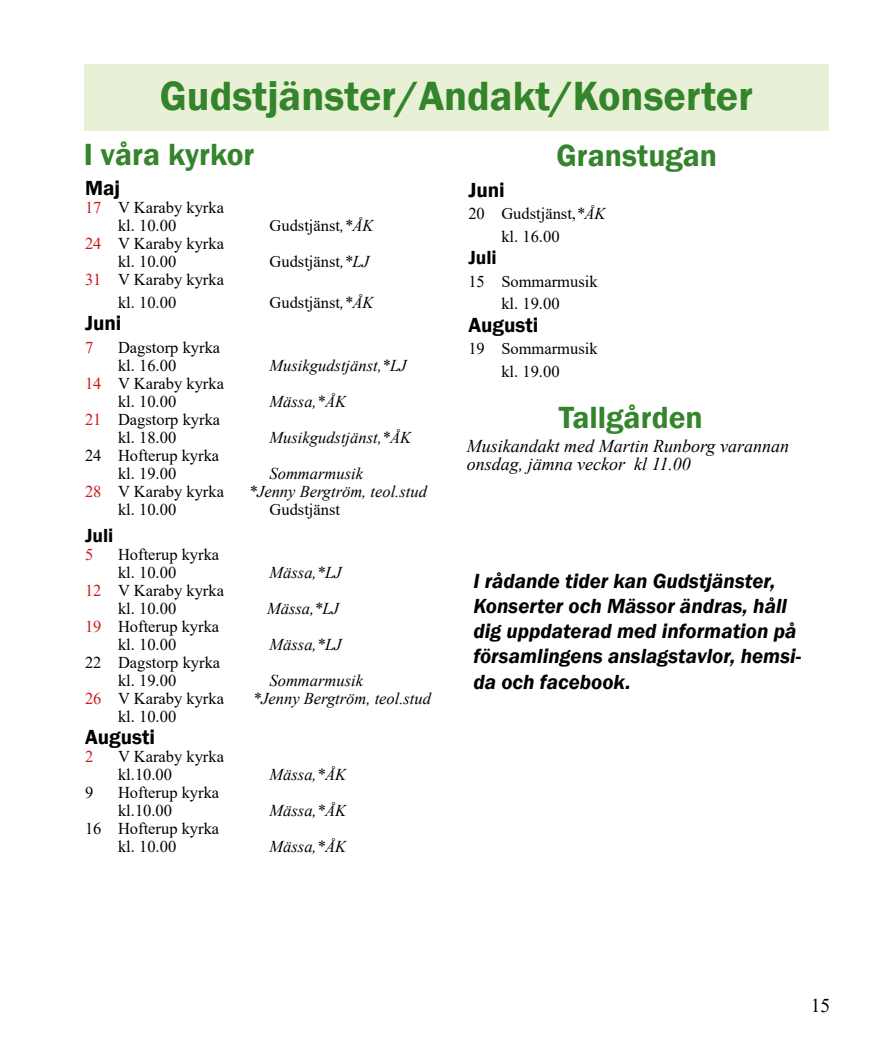
<style>
.page{position:relative;width:893px;height:1063px;background:#fff}
.page>*{position:absolute;margin:0;border:0;box-sizing:border-box;transform-origin:0 0}
.t1{font:600 42px "Franklin Gothic";color:#33842a}
.t2{font:600 31.5px "Franklin Gothic";color:#33842a}
.t3{font:italic 600 21px/25.2px "Franklin Gothic";color:#000}
.t4{font:600 21px "Franklin Gothic";color:#000}
.t5{font:600 19.5px "Franklin Gothic";color:#000}
.t6{font:19.5px "Times New Roman";color:#000}
.t7{font:italic 18px/18px "Times New Roman";color:#000}
.t8{font:16.5px/18px "Times New Roman";color:#000}
.t9{font:italic 16.5px "Times New Roman";color:#000}
.t10{font:16.5px "Times New Roman";color:#cd171a}
.s1{color:#cd171a}
.s2{font-style:italic}
</style>
<div class="page">
<div style="left:84px;top:64px;width:745px;height:67px;background:#e8f1d6"></div>
<h1 class="t1" style="left:160px;top:70px;width:594px">Gudstjänster/Andakt/Konserter</h1>
<h2 class="t2" style="left:84px;top:135px;width:172px">I våra kyrkor</h2>
<h2 class="t2" style="left:557px;top:136px;width:162px">Granstugan</h2>
<p class="t4" style="left:85px;top:176px;width:37px">Maj</p>
<p class="t8" style="left:118px;top:198px;width:107px;text-indent:-33px"><span class="s1">17</span> V Karaby kyrka kl. 10.00</p>
<p class="t8" style="left:118px;top:234px;width:107px;text-indent:-33px"><span class="s1">24</span> V Karaby kyrka kl. 10.00</p>
<p class="t8" style="left:118px;top:268px;width:107px;line-height:22.5px;text-indent:-33px"><span class="s1">31</span> V Karaby kyrka kl. 10.00</p>
<p class="t4" style="left:85px;top:310px;width:38px">Juni</p>
<p class="t10" style="left:85px;top:336px;width:10px">7</p>
<p class="t8" style="left:118px;top:338px;width:104px">Dagstorp kyrka kl. 16.00</p>
<p class="t8" style="left:118px;top:374px;width:107px;text-indent:-33px"><span class="s1">14</span> V Karaby kyrka kl. 10.00</p>
<p class="t8" style="left:118px;top:410px;width:104px;text-indent:-33px"><span class="s1">21</span> Dagstorp kyrka kl. 18.00</p>
<p class="t8" style="left:118px;top:446px;width:103px;text-indent:-33px">24 Hofterup kyrka kl. 19.00</p>
<p class="t8" style="left:270px;top:216px;width:106px">Gudstjänst<span class="s2">,*ÅK</span></p>
<p class="t8" style="left:270px;top:252px;width:101px">Gudstjänst<span class="s2">,*LJ</span></p>
<p class="t8" style="left:270px;top:293px;width:106px">Gudstjänst<span class="s2">,*ÅK</span></p>
<p class="t9" style="left:270px;top:354px;width:139px">Musikgudstjänst,*LJ</p>
<p class="t9" style="left:270px;top:390px;width:78px">Mässa,*ÅK</p>
<p class="t9" style="left:270px;top:426px;width:143px">Musikgudstjänst,*ÅK</p>
<p class="t9" style="left:270px;top:462px;width:95px">Sommarmusik</p>
<p class="t8" style="left:85px;top:482px;width:140px"><span class="s1">28</span> V Karaby kyrka</p>
<p class="t9" style="left:249px;top:480px;width:180px">*Jenny Bergtröm, teol.stud</p>
<p class="t8" style="left:118px;top:500px;width:60px">kl. 10.00</p>
<p class="t8" style="left:270px;top:500px;width:72px">Gudstjänst</p>
<p class="t5" style="left:85px;top:523px;width:30px">Juli</p>
<p class="t10" style="left:85px;top:543px;width:10px">5</p>
<p class="t8" style="left:118px;top:545px;width:103px">Hofterup kyrka kl. 10.00</p>
<p class="t9" style="left:270px;top:561px;width:73px">Mässa,*LJ</p>
<p class="t8" style="left:118px;top:581px;width:107px;text-indent:-33px"><span class="s1">12</span> V Karaby kyrka kl. 10.00</p>
<p class="t8" style="left:118px;top:617px;width:103px;text-indent:-33px"><span class="s1">19</span> Hofterup kyrka kl. 10.00</p>
<p class="t8" style="left:118px;top:653px;width:104px;text-indent:-33px">22 Dagstorp kyrka kl. 19.00</p>
<p class="t9" style="left:267px;top:597px;width:73px">Mässa,*LJ</p>
<p class="t9" style="left:270px;top:633px;width:73px">Mässa,*LJ</p>
<p class="t9" style="left:270px;top:669px;width:95px">Sommarmusik</p>
<p class="t8" style="left:85px;top:689px;width:140px"><span class="s1">26</span> V Karaby kyrka</p>
<p class="t9" style="left:253px;top:687px;width:180px">*Jenny Bergtröm, teol.stud</p>
<p class="t8" style="left:118px;top:707px;width:60px">kl. 10.00</p>
<p class="t4" style="left:85px;top:725px;width:72px">Augusti</p>
<p class="t10" style="left:85px;top:745px;width:10px">2</p>
<p class="t8" style="left:118px;top:747px;width:107px">V Karaby kyrka kl.10.00</p>
<p class="t9" style="left:270px;top:764px;width:78px">Mässa,*ÅK</p>
<p class="t8" style="left:85px;top:783px;width:10px">9</p>
<p class="t8" style="left:118px;top:783px;width:103px">Hofterup kyrka kl.10.00</p>
<p class="t8" style="left:118px;top:819px;width:103px;text-indent:-33px">16 Hofterup kyrka kl. 10.00</p>
<p class="t9" style="left:270px;top:800px;width:78px">Mässa,*ÅK</p>
<p class="t9" style="left:270px;top:836px;width:78px">Mässa,*ÅK</p>
<p class="t4" style="left:468px;top:177px;width:38px">Juni</p>
<p class="t8" style="left:501px;top:202px;width:106px;line-height:22.5px;text-indent:-33px">20 Gudstjänst,<span class="s2">*ÅK </span>kl. 16.00</p>
<p class="t5" style="left:468px;top:246px;width:30px">Juli</p>
<p class="t8" style="left:468px;top:269px;width:131px;line-height:22.5px;text-align:center">15 Sommarmusik kl. 19.00</p>
<p class="t4" style="left:468px;top:312px;width:72px">Augusti</p>
<p class="t8" style="left:468px;top:337px;width:131px;line-height:22.5px;text-align:center">19 Sommarmusik kl. 19.00</p>
<h2 class="t2" style="left:559px;top:398px;width:146px">Tallgården</h2>
<p class="t7" style="left:467px;top:436px;width:324px">Musikandakt med Martin Runborg varannan onsdag, jämna veckor kl 11.00</p>
<p class="t3" style="left:473px;top:568px;width:329px">I rådande tider kan Gudstjänster,<br>Konserter och Mässor ändras, håll dig uppdaterad med information på församlingens anslagstavlor, hemsi&shy;da och facebook.</p>
<p class="t6" style="left:811px;top:992px;width:21px">15</p>
</div>
